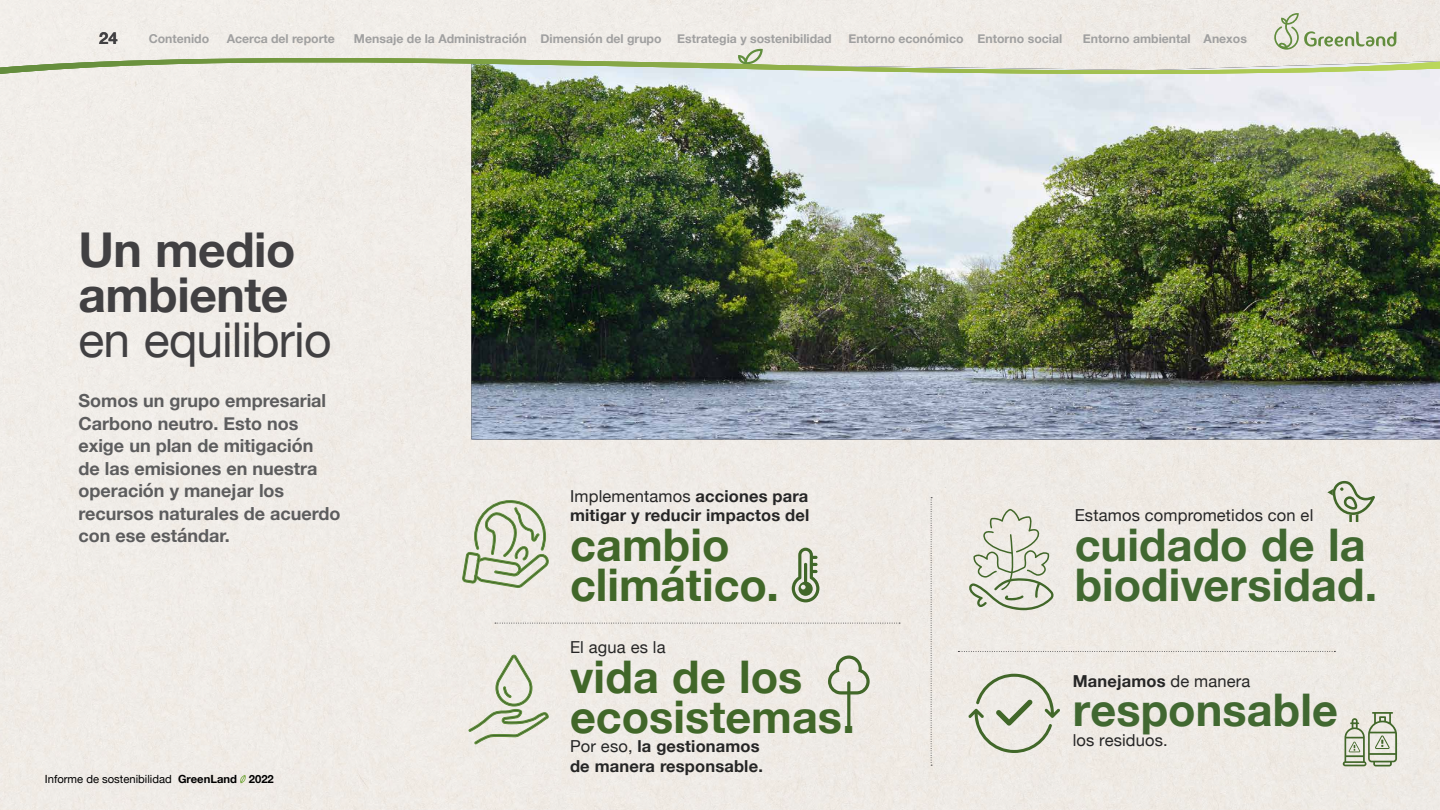
<style>
.page{position:relative;width:1440px;height:810px;background:#fff}
.page>*{position:absolute;margin:0;border:0;box-sizing:border-box;transform-origin:0 0}
.t1{font:700 48px/45px "Helvetica Neue";letter-spacing:-.01em;color:#414042}
.t2{font:48px "Helvetica Neue";letter-spacing:-.02em;color:#414042}
.t3{font:700 45px/39.8px "Helvetica Neue";color:#416729}
.t4{font:700 45px/39.8px "Helvetica Neue";letter-spacing:.005em;color:#416831}
.t5{font:700 18px/22.5px "Helvetica Neue";color:#5d5d5e}
.t6{font:700 16.5px/19.5px "Helvetica Neue";letter-spacing:.01em;color:#262626}
.t7{font:16.5px "Helvetica Neue";letter-spacing:.01em;color:#262626}
.t8{font:700 16.5px "Helvetica Neue";color:#414042}
.t9{font:700 12.3px "Helvetica Neue";color:#a0a0a0}
.t10{font:11.25px "Helvetica Neue";color:#000}
.s1{font-weight:700}
.s2{font-weight:400}
</style>
<div class="page">
<img style="left:471px;top:81px;width:969px;height:359px">
<svg style="left:461px;top:500px;width:88px;height:94px"></svg>
<svg style="left:468px;top:654px;width:82px;height:91px"></svg>
<svg style="left:968px;top:509px;width:86px;height:101px"></svg>
<svg style="left:968px;top:674px;width:92px;height:79px"></svg>
<svg style="left:495px;top:623px;width:405px;height:1px"></svg>
<svg style="left:958px;top:651px;width:377px;height:1px"></svg>
<svg style="left:931px;top:497px;width:1px;height:269px"></svg>
<svg style="left:792px;top:548px;width:27px;height:54px"></svg>
<svg style="left:828px;top:656px;width:42px;height:39px"></svg>
<hr style="left:847px;top:681px;width:3px;height:49px;background:#416729;border-radius:2px">
<svg style="left:1327px;top:481px;width:48px;height:41px"></svg>
<svg style="left:1343px;top:712px;width:54px;height:55px"></svg>
<svg style="left:240px;top:775px;width:6px;height:8px"></svg>
<svg style="left:0;top:13px;width:1440px;height:68px"></svg>
<p class="t8" style="left:99px;top:25px;width:20px">24</p>
<p class="t9" style="left:149px;top:29px;width:62px">Contenido</p>
<p class="t9" style="left:227px;top:29px;width:110px">Acerca del reporte</p>
<p class="t9" style="left:354px;top:29px;width:309px">Mensaje de la Administración Dimensión del grupo</p>
<p class="t9" style="left:677px;top:29px;width:156px">Estrategia y sostenibilidad</p>
<p class="t9" style="left:848px;top:29px;width:215px">Entorno económico Entorno social</p>
<p class="t9" style="left:1083px;top:29px;width:166px">Entorno ambiental Anexos</p>
<h1 class="t1" style="left:78px;top:228px;width:219px">Un medio ambiente</h1>
<h1 class="t2" style="left:78px;top:305px;width:255px">en equilibrio</h1>
<p class="t5" style="left:78px;top:390px;width:264px">Somos un grupo empresarial<br>Carbono neutro. Esto nos exige un plan de mitigación<br>de las emisiones en nuestra operación y manejar los recursos naturales de acuerdo con ese estándar.</p>
<p class="t10" style="left:45px;top:771px;width:230px">Informe de sostenibilidad <span class="s1">GreenLand 2022</span></p>
<p class="t6" style="left:570px;top:487px;width:241px"><span class="s2">Implementamos</span> acciones para mitigar y reducir impactos del</p>
<h2 class="t3" style="left:570px;top:526px;width:210px">cambio climático.</h2>
<p class="t7" style="left:570px;top:635px;width:97px">El agua es la</p>
<h2 class="t3" style="left:570px;top:658px;width:286px">vida de los ecosistemas.</h2>
<p class="t6" style="left:570px;top:737px;width:194px"><span class="s2">Por eso,</span> la gestionamos de manera responsable.</p>
<p class="t7" style="left:1075px;top:503px;width:240px">Estamos comprometidos con el</p>
<h2 class="t4" style="left:1075px;top:526px;width:304px">cuidado de la biodiversidad.</h2>
<p class="t6" style="left:1073px;top:671px;width:179px">Manejamos <span class="s2">de manera</span></p>
<h2 class="t4" style="left:1073px;top:692px;width:267px">responsable</h2>
<p class="t7" style="left:1073px;top:728px;width:97px">los residuos.</p>
</div>
